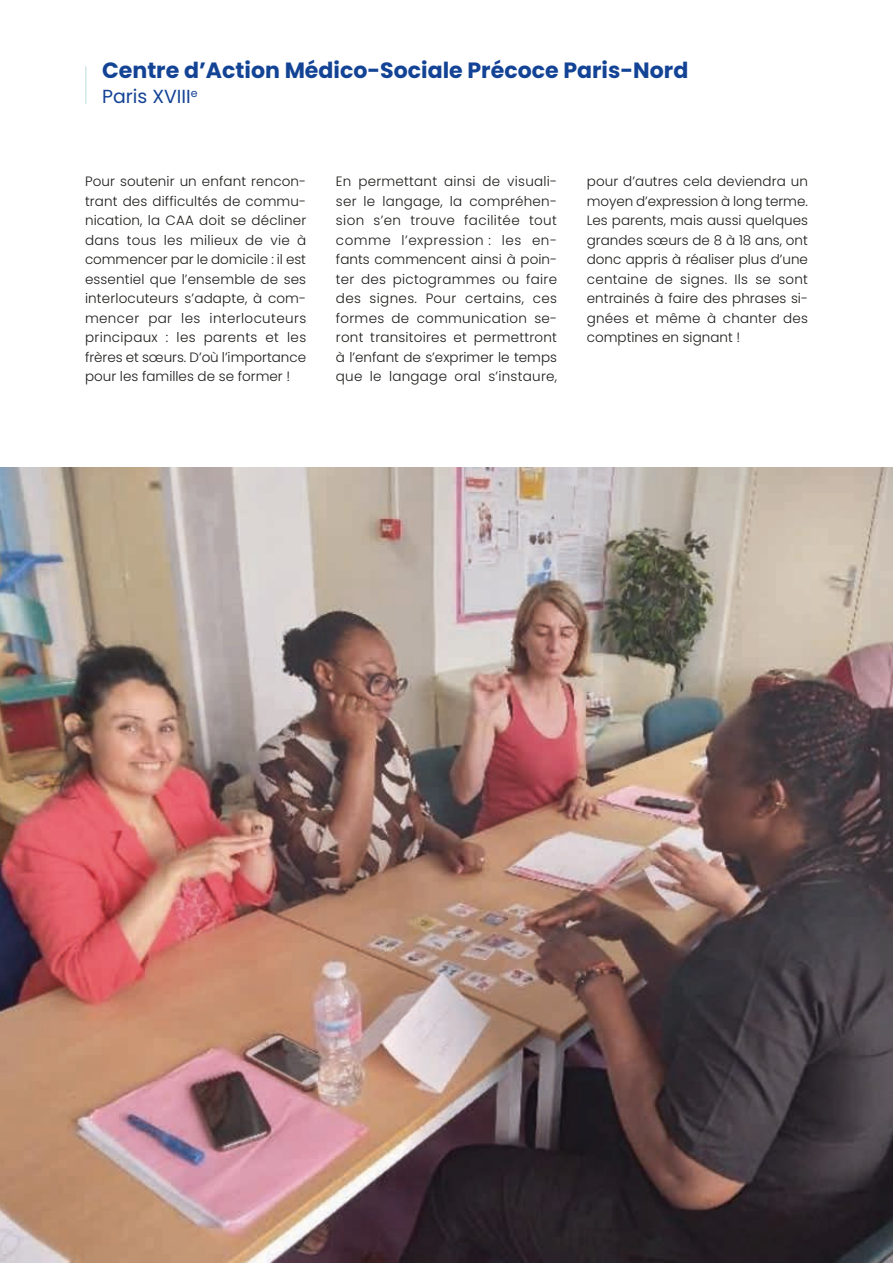
<style>
.page{position:relative;width:893px;height:1263px;background:#fff}
.page>*{position:absolute;margin:0;border:0;box-sizing:border-box;transform-origin:0 0}
.t1{font:700 22.05px "Poppins";color:#134395}
.t2{font:18.9px "Poppins";color:#134395}
.t3{font:300 13.5px/19.5px "Poppins";color:#1d1d1b;text-align:justify}
</style>
<div class="page">
<hr style="left:85px;top:66px;width:2px;height:38px;background:#d0e9ea">
<img style="left:0;top:468px;width:893px;height:795px">
<h1 class="t1" style="left:102px;top:58px;width:588px">Centre d’Action Médico-Sociale Précoce Paris-Nord</h1>
<h2 class="t2" style="left:102px;top:86px;width:97px">Paris XVIII<sup>e</sup></h2>
<p class="t3" style="left:85px;top:172px;width:223px">Pour soutenir un enfant rencon&shy;trant des difficultés de commu&shy;nication, la CAA doit se décliner dans tous les milieux de vie à commencer par le domicile : il est essentiel que l’ensemble de ses interlocuteurs s’adapte, à com&shy;mencer par les interlocuteurs principaux : les parents et les frères et sœurs. D’où l’importance pour les familles de se former !</p>
<p class="t3" style="left:336px;top:172px;width:223px">En permettant ainsi de visuali&shy;ser le langage, la compréhen&shy;sion s’en trouve facilitée tout comme l’expression : les en&shy;fants commencent ainsi à poin&shy;ter des pictogrammes ou faire des signes. Pour certains, ces formes de communication se&shy;ront transitoires et permettront à l’enfant de s’exprimer le temps que le langage oral s’instaure,</p>
<p class="t3" style="left:587px;top:172px;width:223px">pour d’autres cela deviendra un moyen d’expression à long terme.<br>Les parents, mais aussi quelques grandes sœurs de 8 à 18 ans, ont donc appris à réaliser plus d’une centaine de signes. Ils se sont entrainés à faire des phrases si&shy;gnées et même à chanter des comptines en signant !</p>
</div>
